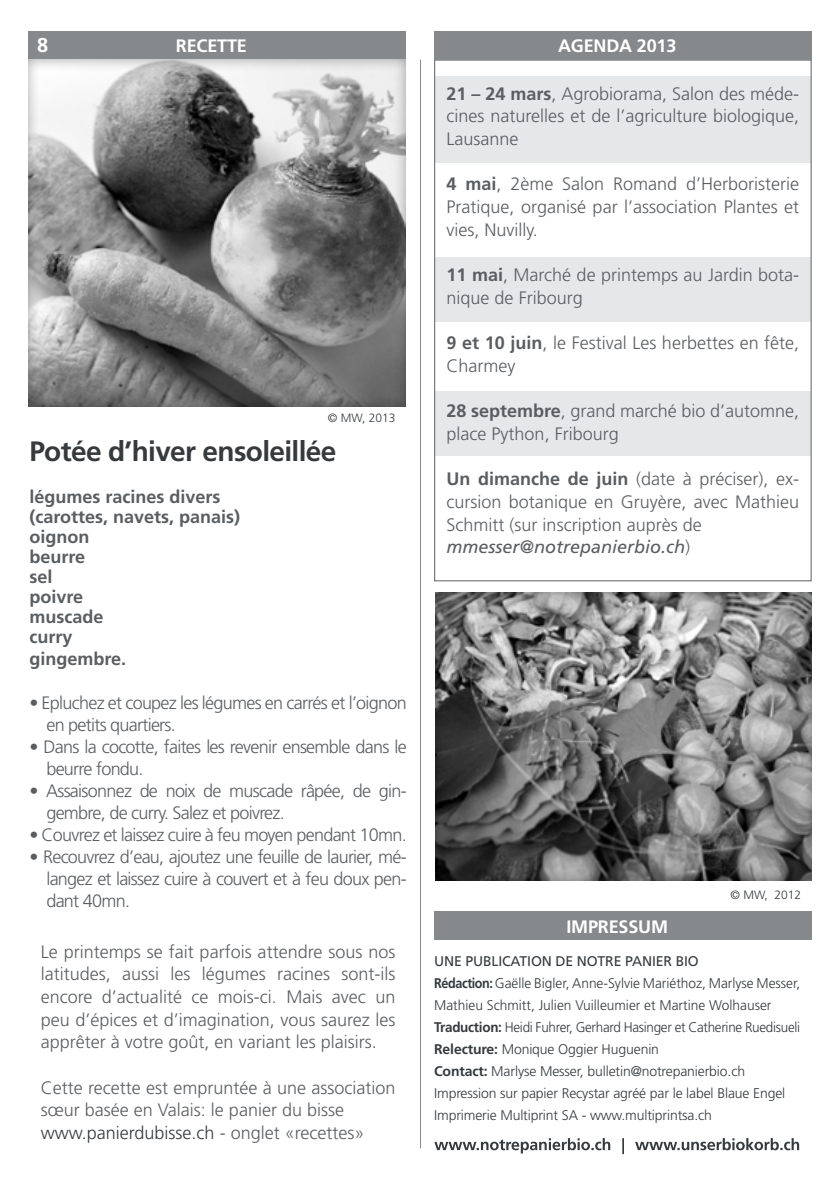
<style>
.page{position:relative;width:840px;height:1191px;background:#fff}
.page>*{position:absolute;margin:0;border:0;box-sizing:border-box;transform-origin:0 0}
.t1{font:700 28px "Frutiger";letter-spacing:-.025em;color:#363a3d}
.t2{font:700 20px "Frutiger";color:#fff}
.t3{font:300 18px/22.6px "Frutiger";color:#5b5e61}
.t4{font:300 18px/22px "Frutiger";letter-spacing:-.04em;color:#5b5e61}
.t5{font:700 18px/20px "Frutiger";color:#5b5e61}
.t6{font:700 18px "Frutiger";letter-spacing:-.01em;color:#fff}
.t7{font:300 14px/22px "Frutiger";letter-spacing:-.01em;color:#363a3d}
.t8{font:300 12px "Frutiger";color:#363a3d}
.s1{color:#363a3d}
.s2{font-weight:700}
.s3{font-weight:400;font-style:italic}
.s4{font-weight:400}
</style>
<div class="page">
<div style="left:435px;top:76px;width:375px;height:87px;background:#e6e7e9"></div>
<div style="left:435px;top:258px;width:375px;height:64px;background:#e6e7e9"></div>
<div style="left:435px;top:392px;width:375px;height:64px;background:#e6e7e9"></div>
<div style="left:28px;top:31px;width:377px;height:29px;background:#86898c"></div>
<hr style="left:420px;top:60px;width:1px;height:1088px;background:#86898c">
<svg style="left:434px;top:1138px;width:364px;height:16px"></svg>
<div style="left:434px;top:911px;width:377px;height:29px;background:#86898c"></div>
<div style="left:434px;top:31px;width:377px;height:29px;background:#86898c"></div>
<div style="left:431px;top:592px;width:380px;height:290px;background:#5b5e61;opacity:.55"></div>
<div style="left:25px;top:59px;width:382px;height:348px;background:#5b5e61;opacity:.55"></div>
<p class="t2" style="left:37px;top:33px;width:13px">8</p>
<p class="t6" style="left:176px;top:35px;width:72px">recette</p>
<p class="t8" style="left:328px;top:411px;width:69px">© MW, 2013</p>
<h1 class="t1" style="left:29px;top:435px;width:308px">Potée d’hiver ensoleillée</h1>
<p class="t5" style="left:29px;top:487px;width:212px">légumes racines divers (carottes, navets, panais) oignon<br>beurre<br>sel<br>poivre<br>muscade<br>curry</p>
<p class="t5" style="left:29px;top:649px;width:98px">gingembre.</p>
<p class="t4" style="left:46px;top:692px;width:361px;text-indent:-17px">• Epluchez et coupez les légumes en carrés et l’oignon en petits quartiers.</p>
<p class="t4" style="left:46px;top:736px;width:361px;text-indent:-17px">• Dans la cocotte, faites les revenir ensemble dans le beurre fondu.</p>
<p class="t4" style="left:46px;top:780px;width:361px;text-indent:-17px">• Assaisonnez de noix de muscade râpée, de gin&shy;gembre, de curry. Salez et poivrez.</p>
<p class="t4" style="left:29px;top:824px;width:378px">• Couvrez et laissez cuire à feu moyen pendant 10mn.</p>
<p class="t3" style="left:46px;top:846px;width:361px;line-height:22px;text-align:justify;text-indent:-17px">• Recouvrez d’eau, ajoutez une feuille de laurier, mé&shy;langez et laissez cuire à couvert et à feu doux pen&shy;dant 40mn.</p>
<p class="t3" style="left:41px;top:940px;width:356px;text-align:justify">Le printemps se fait parfois attendre sous nos latitudes, aussi les légumes racines sont-ils encore d’actualité ce mois-ci. Mais avec un peu d’épices et d’imagination, vous saurez les apprêter à votre goût, en variant les plaisirs.</p>
<p class="t3" style="left:41px;top:1076px;width:356px">Cette recette est empruntée à une association sœur basée en Valais: le panier du bisse <span class="s1">www.panierdubisse.ch</span> - onglet «recettes»</p>
<p class="t6" style="left:557px;top:35px;width:120px">AGENDA 2013</p>
<p class="t3" style="left:446px;top:82px;width:354px;text-align:justify"><span class="s2">21 – 24 mars</span>, Agrobiorama, Salon des méde&shy;cines naturelles et de l’agriculture biologique, Lausanne</p>
<p class="t3" style="left:446px;top:173px;width:354px;text-align:justify"><span class="s2">4 mai</span>, 2ème Salon Romand d’Herboristerie Pratique, organisé par l’association Plantes et vies, Nuvilly.</p>
<p class="t3" style="left:446px;top:264px;width:354px"><span class="s2">11 mai</span>, Marché de printemps au Jardin bota&shy;nique de Fribourg</p>
<p class="t3" style="left:446px;top:332px;width:354px"><span class="s2">9 et 10 juin</span>, le Festival Les herbettes en fête,<br>Charmey</p>
<p class="t3" style="left:446px;top:400px;width:354px"><span class="s2">28 septembre</span>, grand marché bio d’automne, place Python, Fribourg</p>
<p class="t3" style="left:446px;top:468px;width:354px"><span class="s2">Un dimanche de juin</span> (date à préciser), ex&shy;cursion botanique en Gruyère, avec Mathieu Schmitt (sur inscription auprès de <span class="s3">mmesser@notrepanierbio.ch</span>)</p>
<p class="t6" style="left:566px;top:915px;width:87px">impressum</p>
<p class="t8" style="left:730px;top:888px;width:72px">© MW, 2012</p>
<p class="t7" style="left:434px;top:950px;width:367px"><span class="s4">UNE PUBLICATION DE NOTRE PANIER BIO<br></span><span class="s2">Rédaction:</span>Gaëlle Bigler, Anne-Sylvie Mariéthoz, Marlyse Messer, Mathieu Schmitt, Julien Vuilleumier et Martine Wolhauser <span class="s2">Traduction:</span> Heidi Fuhrer, Gerhard Hasinger et Catherine Ruedisueli <span class="s2">Relecture:</span> Monique Oggier Huguenin<br><span class="s2">Contact:</span> Marlyse Messer, bulletin@notrepanierbio.ch Impression sur papier Recystar agréé par le label Blaue Engel Imprimerie Multiprint SA - www.multiprintsa.ch</p>
</div>
